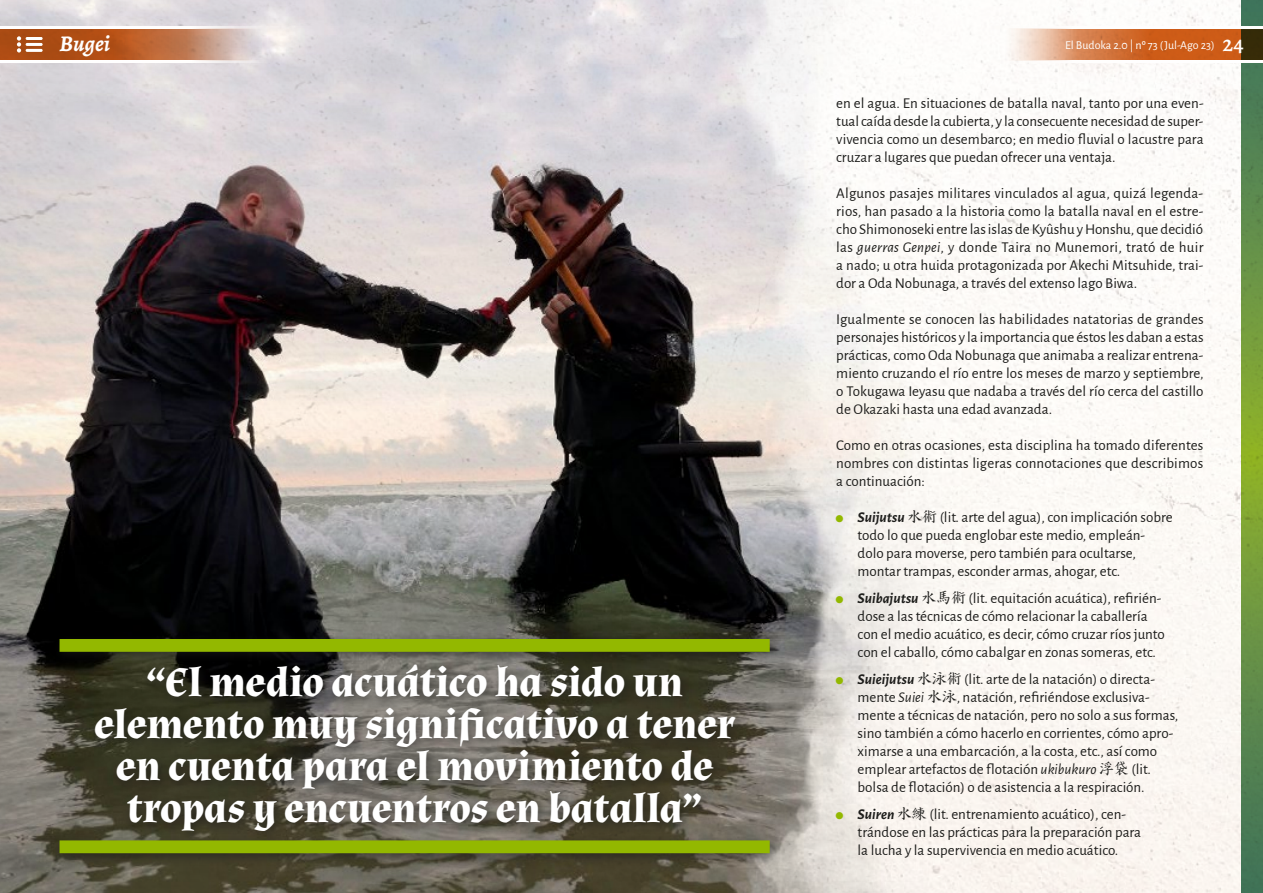
<style>
.page{position:relative;width:1263px;height:893px;background:#fff}
.page>*{position:absolute;margin:0;border:0;box-sizing:border-box;transform-origin:0 0}
.t1{font:700 42px/42px "Almendra";letter-spacing:-.005em;color:#fff;text-align:center}
.t2{font:italic 700 22.5px "Alegreya";color:#fff}
.t3{font:15px/18px "Alegreya Sans";color:#1d1d1b;text-align:justify}
.t4{font:12px "Alegreya Sans";color:#fff}
.s1{font-family:"Alegreya";font-weight:500;font-size:22.5px}
.s2{font-style:italic}
.s3{font-family:"Alegreya Sans SC";color:#93b800}
.s4{font-weight:700;font-style:italic}
.s5{font-family:"EPSON KAISHO"}
</style>
<div class="page">
<div style="left:1117px;top:0;width:124px;height:893px;background:#fcf9f5"></div>
<img style="left:0;top:0;width:1117px;height:893px">
<div style="left:53px;top:633px;width:727px;height:233px;background:#1d1d1b;opacity:.58"></div>
<div style="left:60px;top:840px;width:710px;height:13px;background:#93b800"></div>
<div style="left:60px;top:639px;width:710px;height:13px;background:#93b800"></div>
<svg style="left:1241px;top:0;width:22px;height:893px;background:#659045"></svg>
<svg style="left:0;top:28px;width:271px;height:33px;background:#c07c57"></svg>
<svg style="left:0;top:27px;width:271px;height:1px"></svg>
<svg style="left:0;top:61px;width:271px;height:2px"></svg>
<svg style="left:992px;top:28px;width:271px;height:33px;background:#cf8a5d"></svg>
<hr style="left:992px;top:27px;width:271px;height:1px;background:#fffefe">
<hr style="left:992px;top:61px;width:271px;height:2px;background:#fffefe">
<svg style="left:17px;top:36px;width:4px;height:17px"></svg>
<hr style="left:26px;top:37px;width:17px;height:3px;background:#fff">
<hr style="left:26px;top:43px;width:17px;height:3px;background:#fff">
<hr style="left:26px;top:49px;width:17px;height:3px;background:#fff">
<h2 class="t2" style="left:60px;top:28px;width:52px">Bugei</h2>
<p class="t4" style="left:1065px;top:37px;width:180px">El Budoka 2.0 | nº 73 (Jul-Ago 23) <span class="s1">24</span></p>
<h1 class="t1" style="left:94px;top:661px;width:642px">“El medio acuático ha sido un elemento muy significativo a tener en cuenta para el movimiento de tropas y encuentros en batalla”</h1>
<p class="t3" style="left:836px;top:93px;width:369px">en el agua. En situaciones de batalla naval, tanto por una even&shy;tual caída desde la cubierta, y la consecuente necesidad de super&shy;vivencia como un desembarco; en medio fluvial o lacustre para cruzar a lugares que puedan ofrecer una ventaja.</p>
<p class="t3" style="left:836px;top:183px;width:369px">Algunos pasajes militares vinculados al agua, quizá legenda&shy;rios, han pasado a la historia como la batalla naval en el estre&shy;cho Shimonoseki entre las islas de Kyûshu y Honshu, que decidió las <span class="s2">guerras Genpei</span>, y donde Taira no Munemori, trató de huir a nado; u otra huida protagonizada por Akechi Mitsuhide, trai&shy;dor a Oda Nobunaga, a través del extenso lago Biwa.</p>
<p class="t3" style="left:836px;top:309px;width:369px">Igualmente se conocen las habilidades natatorias de grandes personajes históricos y la importancia que éstos les daban a estas prácticas, como Oda Nobunaga que animaba a realizar entrena&shy;miento cruzando el río entre los meses de marzo y septiembre, o Tokugawa Ieyasu que nadaba a través del río cerca del castillo de Okazaki hasta una edad avanzada.</p>
<p class="t3" style="left:836px;top:435px;width:368px">Como en otras ocasiones, esta disciplina ha tomado diferentes nombres con distintas ligeras connotaciones que describimos a continuación:</p>
<p class="t3" style="left:857px;top:507px;width:317px;text-align:left;text-indent:-21px"><span class="s3">⚫</span> <span class="s4">Suijutsu</span> <span class="s5">水術</span> (lit. arte del agua), con implicación sobre todo lo que pueda englobar este medio, empleán&shy;dolo para moverse, pero también para ocultarse, montar trampas, esconder armas, ahogar, etc.</p>
<p class="t3" style="left:857px;top:588px;width:309px;text-align:left;text-indent:-21px"><span class="s3">⚫</span> <span class="s4">Suibajutsu</span> <span class="s5">水馬術</span> (lit. equitación acuática), refirién&shy;dose a las técnicas de cómo relacionar la caballería con el medio acuático, es decir, cómo cruzar ríos junto con el caballo, cómo cabalgar en zonas someras, etc.</p>
<p class="t3" style="left:857px;top:669px;width:322px;text-align:left;text-indent:-21px"><span class="s3">⚫</span> <span class="s4">Suieijutsu</span> <span class="s5">水泳術</span> (lit. arte de la natación) o directa&shy;mente <span class="s2">Suiei</span> <span class="s5">水泳</span>, natación, refiriéndose exclusiva&shy;mente a técnicas de natación, pero no solo a sus formas, sino también a cómo hacerlo en corrientes, cómo apro&shy;ximarse a una embarcación, a la costa, etc., así como emplear artefactos de flotación <span class="s2">ukibukuro</span> <span class="s5">浮袋</span> (lit. bolsa de flotación) o de asistencia a la respiración.</p>
<p class="t3" style="left:857px;top:804px;width:285px;text-align:left;text-indent:-21px"><span class="s3">⚫</span> <span class="s4">Suiren</span> <span class="s5">水練</span> (lit. entrenamiento acuático), cen&shy;trándose en las prácticas para la preparación para la lucha y la supervivencia en medio acuático.</p>
</div>
